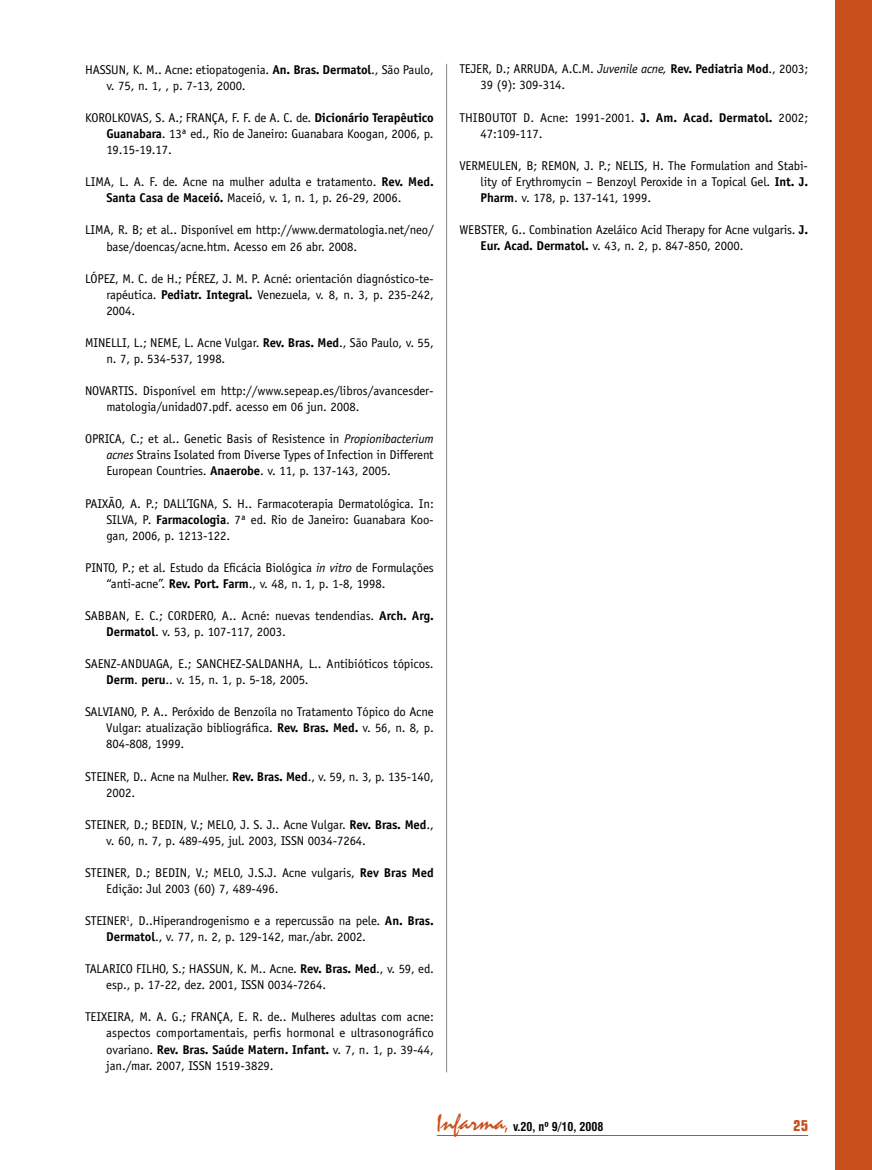
<style>
.page{position:relative;width:872px;height:1170px;background:#fff}
.page>*{position:absolute;margin:0;border:0;box-sizing:border-box;transform-origin:0 0}
.t1{font:700 condensed 15px "Square 721 BT";color:#c94f1b}
.t2{font:12.75px/16px "Officina Sans";letter-spacing:-.01em;color:#000}
.t3{font:700 condensed 12px "Swiss 721 BT";color:#000}
.s1{font-weight:700}
.s2{font-style:italic}
.s3{font-family:"Staccato 222 BT";font-weight:400;font-stretch:normal;font-size:24px;color:#c94f1b}
.s4{font-family:"Staccato 222 BT";font-weight:400;font-stretch:normal;font-size:21px;color:#c94f1b}
</style>
<div class="page">
<hr style="left:437px;top:1135px;width:371px;height:1px;background:#c94f1b">
<div style="left:836px;top:0;width:36px;height:1169px;background:#c94f1b"></div>
<hr style="left:446px;top:64px;width:1px;height:1008px;background:#87888a">
<p class="t2" style="left:106px;top:61px;width:329px;text-indent:-21px">HASSUN, K. M.. Acne: etiopatogenia. <span class="s1">An. Bras. Dermatol</span>., São Paulo, v. 75, n. 1, , p. 7‑13, 2000.</p>
<p class="t2" style="left:106px;top:110px;width:329px;text-align:justify;text-indent:-21px">KOROLKOVAS, S. A.; FRANÇA, F. F. de A. C. de. <span class="s1">Dicionário Terapêutico Guanabara</span>. 13ª ed., Rio de Janeiro: Guanabara Koogan, 2006, p.<br>19.15‑19.17.</p>
<p class="t2" style="left:106px;top:174px;width:329px;text-indent:-21px">LIMA, L. A. F. de. Acne na mulher adulta e tratamento. <span class="s1">Rev. Med.<br>Santa Casa de Maceió.</span> Maceió, v. 1, n. 1, p. 26‑29, 2006.</p>
<p class="t2" style="left:106px;top:222px;width:329px;text-indent:-21px">LIMA, R. B; et al.. Disponível em http://www.dermatologia.net/neo/ base/doencas/acne.htm. Acesso em 26 abr. 2008.</p>
<p class="t2" style="left:106px;top:270px;width:329px;text-align:justify;text-indent:-21px">LÓPEZ, M. C. de H.; PÉREZ, J. M. P. Acné: orientación diagnóstico‑te&shy;rapéutica. <span class="s1">Pediatr. Integral.</span> Venezuela, v. 8, n. 3, p. 235‑242, 2004.</p>
<p class="t2" style="left:106px;top:334px;width:329px;text-indent:-21px">MINELLI, L.; NEME, L. Acne Vulgar. <span class="s1">Rev. Bras. Med</span>., São Paulo, v. 55, n. 7, p. 534‑537, 1998.</p>
<p class="t2" style="left:106px;top:383px;width:329px;text-indent:-21px">NOVARTIS. Disponível em http://www.sepeap.es/libros/avancesder&shy;matologia/unidad07.pdf. acesso em 06 jun. 2008.</p>
<p class="t2" style="left:106px;top:431px;width:329px;text-align:justify;text-indent:-21px">OPRICA, C.; et al.. Genetic Basis of Resistence in <span class="s2">Propionibacterium acnes</span> Strains Isolated from Diverse Types of Infection in Different European Countries. <span class="s1">Anaerobe</span>. v. 11, p. 137‑143, 2005.</p>
<p class="t2" style="left:106px;top:495px;width:329px;text-align:justify;text-indent:-21px">PAIXÃO, A. P.; DALL’IGNA, S. H.. Farmacoterapia Dermatológica. In:<br>SILVA, P. <span class="s1">Farmacologia</span>. 7ª ed. Rio de Janeiro: Guanabara Koo&shy;gan, 2006, p. 1213‑122.</p>
<p class="t2" style="left:106px;top:559px;width:329px;text-indent:-21px">PINTO, P.; et al. Estudo da Eficácia Biológica <span class="s2">in vitro</span> de Formulações “anti‑acne”. <span class="s1">Rev. Port. Farm</span>., v. 48, n. 1, p. 1‑8, 1998.</p>
<p class="t2" style="left:106px;top:607px;width:329px;text-indent:-21px">SABBAN, E. C.; CORDERO, A.. Acné: nuevas tendendias. <span class="s1">Arch. Arg.<br>Dermatol</span>. v. 53, p. 107‑117, 2003.</p>
<p class="t2" style="left:106px;top:655px;width:329px;text-indent:-21px">SAENZ‑ANDUAGA, E.; SANCHEZ‑SALDANHA, L.. Antibióticos tópicos.<br><span class="s1">Derm</span>. <span class="s1">peru</span>.. v. 15, n. 1, p. 5‑18, 2005.</p>
<p class="t2" style="left:106px;top:704px;width:329px;text-align:justify;text-indent:-21px">SALVIANO, P. A.. Peróxido de Benzoíla no Tratamento Tópico do Acne Vulgar: atualização bibliográfica. <span class="s1">Rev. Bras. Med.</span> v. 56, n. 8, p.<br>804‑808, 1999.</p>
<p class="t2" style="left:106px;top:768px;width:329px;text-indent:-21px">STEINER, D.. Acne na Mulher. <span class="s1">Rev. Bras. Med</span>., v. 59, n. 3, p. 135‑140,<br>2002.</p>
<p class="t2" style="left:106px;top:816px;width:329px;text-indent:-21px">STEINER, D.; BEDIN, V.; MELO, J. S. J.. Acne Vulgar. <span class="s1">Rev. Bras. Med</span>., v. 60, n. 7, p. 489‑495, jul. 2003, ISSN 0034‑7264.</p>
<p class="t2" style="left:85px;top:864px;width:13px">Steiner</p>
<p class="t2" style="left:127px;top:864px;width:43px">, D.; Bedin</p>
<p class="t2" style="left:106px;top:864px;width:329px;text-indent:81px">, V.; Melo, J.S.J. Acne vulgaris, <span class="s1">Rev Bras Med<br></span>Edição: Jul 2003 (60) 7, 489‑496.</p>
<p class="t2" style="left:106px;top:912px;width:329px;text-indent:-21px">STEINER<sup>1</sup>, D..Hiperandrogenismo e a repercussão na pele. <span class="s1">An. Bras.<br>Dermatol</span>., v. 77, n. 2, p. 129‑142, mar./abr. 2002.</p>
<p class="t2" style="left:106px;top:960px;width:329px;text-indent:-21px">TALARICO FILHO, S.; HASSUN, K. M.. Acne. <span class="s1">Rev. Bras. Med</span>., v. 59, ed. esp., p. 17‑22, dez. 2001, ISSN 0034‑7264.</p>
<p class="t2" style="left:106px;top:1008px;width:329px;text-align:justify;text-indent:-21px">TEIXEIRA, M. A. G.; FRANÇA, E. R. de.. Mulheres adultas com acne: aspectos comportamentais, perfis hormonal e ultrasonográfico ovariano. <span class="s1">Rev. Bras. Saúde Matern. Infant.</span> v. 7, n. 1, p. 39‑44, jan./mar. 2007, ISSN 1519‑3829.</p>
<p class="t2" style="left:480px;top:61px;width:329px;text-indent:74px">, A.C.M. <span class="s2">Juvenile acne,</span> <span class="s1">Rev. Pediatria Mod</span>., 2003;<br>39 (9): 309‑314.</p>
<p class="t2" style="left:459px;top:109px;width:14px">Thiboutot</p>
<p class="t2" style="left:459px;top:61px;width:13px">Tejer</p>
<p class="t2" style="left:488px;top:61px;width:40px">, D.; Arruda</p>
<p class="t2" style="left:480px;top:109px;width:329px;text-indent:43px">D. Acne: 1991‑2001. <span class="s1">J. Am. Acad. Dermatol.</span> 2002;<br>47:109‑117.</p>
<p class="t2" style="left:480px;top:157px;width:329px;text-align:justify;text-indent:-21px">VERMEULEN, B; REMON, J. P.; NELIS, H. The Formulation and Stabi&shy;lity of Erythromycin – Benzoyl Peroxide in a Topical Gel. <span class="s1">Int. J.<br>Pharm</span>. v. 178, p. 137‑141, 1999.</p>
<p class="t2" style="left:480px;top:222px;width:329px;text-indent:-21px">WEBSTER, G.. Combination Azeláico Acid Therapy for Acne vulgaris. <span class="s1">J.<br>Eur. Acad. Dermatol.</span> v. 43, n. 2, p. 847‑850, 2000.</p>
<p class="t3" style="left:436px;top:1119px;width:169px"><span class="s3">Infarma</span><span class="s4">,</span> v.20, nº 9/10, 2008</p>
<p class="t1" style="left:793px;top:1116px;width:16px">25</p>
</div>
